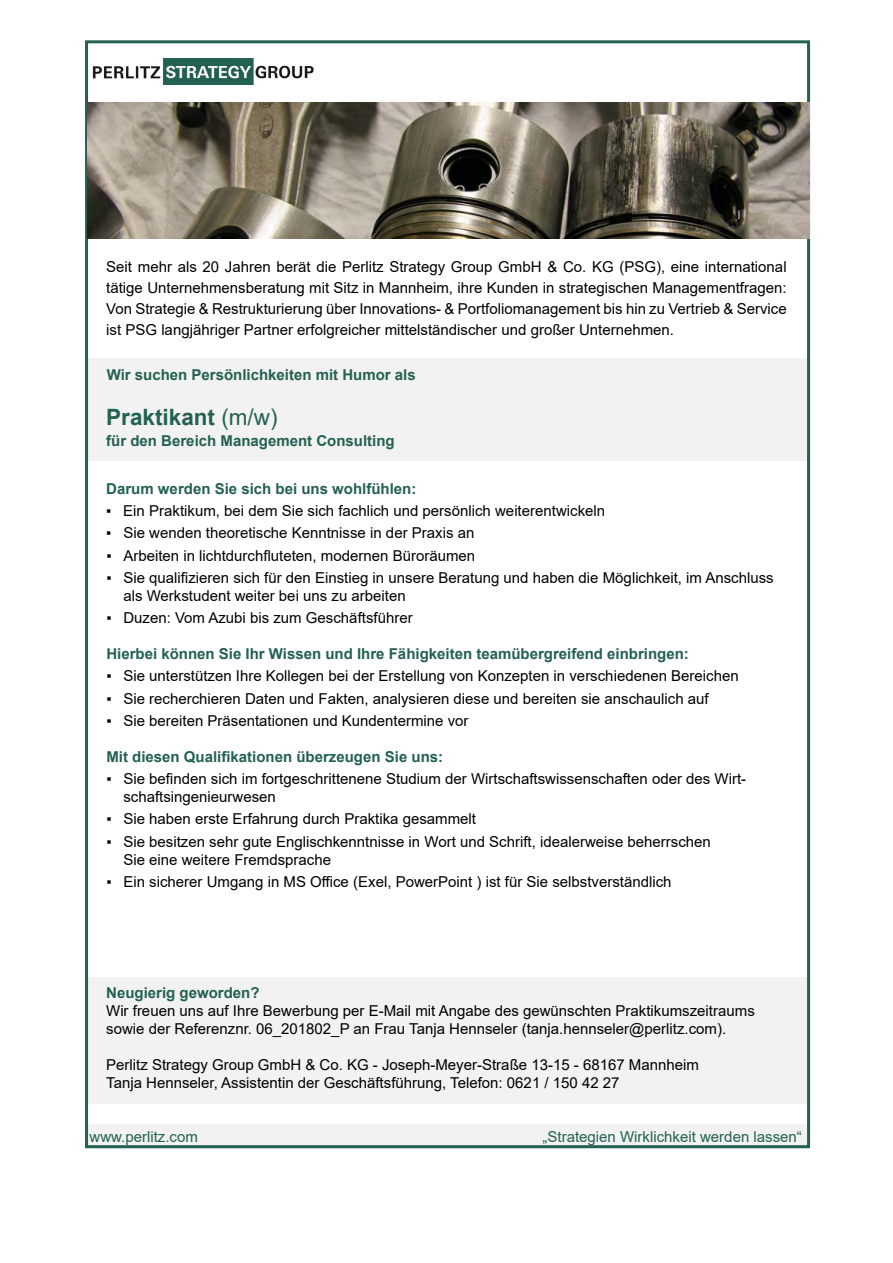
<style>
.page{position:relative;width:893px;height:1263px;background:#fff}
.page>*{position:absolute;margin:0;border:0;box-sizing:border-box;transform-origin:0 0}
.t1{font:700 22.5px "Arial";color:#236152}
.t2{font:15px/18px "Arial";color:#000}
.t3{font:700 15px "Arial";color:#236152}
.t4{font:15px "Arial";color:#236152}
.s1{font-weight:400}
</style>
<div class="page">
<div style="left:87px;top:977px;width:723px;height:126px;background:#f2f2f2"></div>
<div style="left:87px;top:359px;width:723px;height:102px;background:#f2f2f2"></div>
<div style="left:86px;top:1124px;width:721px;height:25px;background:#f2f2f2"></div>
<img style="left:92px;top:59px;width:222px;height:26px">
<img style="left:88px;top:102px;width:722px;height:137px">
<p class="t2" style="left:106px;top:256px;width:682px;line-height:21px;text-align:justify">Seit mehr als 20 Jahren berät die Perlitz Strategy Group GmbH &amp; Co. KG (PSG), eine international tätige Unternehmensberatung mit Sitz in Mannheim, ihre Kunden in strategischen Managementfragen:<br>Von Strategie &amp; Restrukturierung über Innovations- &amp; Portfoliomanagement bis hin zu Vertrieb &amp; Service ist PSG langjähriger Partner erfolgreicher mittelständischer und großer Unternehmen.</p>
<p class="t3" style="left:107px;top:364px;width:311px">Wir suchen Persönlichkeiten mit Humor als</p>
<h1 class="t1" style="left:106px;top:401px;width:173px">Praktikant <span class="s1">(m/w)</span></h1>
<p class="t3" style="left:106px;top:430px;width:290px">für den Bereich Management Consulting</p>
<p class="t3" style="left:106px;top:478px;width:312px">Darum werden Sie sich bei uns wohlfühlen:</p>
<p class="t2" style="left:106px;top:502px;width:500px">▪ Ein Praktikum, bei dem Sie sich fachlich und persönlich weiterentwickeln</p>
<p class="t2" style="left:106px;top:524px;width:370px">▪ Sie wenden theoretische Kenntnisse in der Praxis an</p>
<p class="t2" style="left:106px;top:546px;width:370px">▪ Arbeiten in lichtdurchfluteten, modernen Büroräumen</p>
<p class="t2" style="left:123px;top:569px;width:652px;text-indent:-17px">▪ Sie qualifizieren sich für den Einstieg in unsere Beratung und haben die Möglichkeit, im Anschluss als Werkstudent weiter bei uns zu arbeiten</p>
<p class="t2" style="left:106px;top:609px;width:308px">▪ Duzen: Vom Azubi bis zum Geschäftsführer</p>
<p class="t3" style="left:106px;top:643px;width:584px">Hierbei können Sie Ihr Wissen und Ihre Fähigkeiten teamübergreifend einbringen:</p>
<p class="t2" style="left:106px;top:667px;width:634px">▪ Sie unterstützen Ihre Kollegen bei der Erstellung von Konzepten in verschiedenen Bereichen</p>
<p class="t2" style="left:106px;top:689px;width:604px">▪ Sie recherchieren Daten und Fakten, analysieren diese und bereiten sie anschaulich auf</p>
<p class="t2" style="left:106px;top:711px;width:364px">▪ Sie bereiten Präsentationen und Kundentermine vor</p>
<p class="t3" style="left:106px;top:746px;width:338px">Mit diesen Qualifikationen überzeugen Sie uns:</p>
<p class="t2" style="left:123px;top:770px;width:624px;text-indent:-17px">▪ Sie befinden sich im fortgeschrittenene Studium der Wirtschaftswissenschaften oder des Wirt&shy;schaftsingenieurwesen</p>
<p class="t2" style="left:106px;top:810px;width:371px">▪ Sie haben erste Erfahrung durch Praktika gesammelt</p>
<p class="t2" style="left:123px;top:832px;width:589px;text-indent:-17px">▪ Sie besitzen sehr gute Englischkenntnisse in Wort und Schrift, idealerweise beherrschen<br>Sie eine weitere Fremdsprache</p>
<p class="t2" style="left:106px;top:872px;width:567px">▪ Ein sicherer Umgang in MS Office (Exel, PowerPoint ) ist für Sie selbstverständlich</p>
<p class="t3" style="left:106px;top:982px;width:155px">Neugierig geworden?</p>
<p class="t2" style="left:106px;top:1001px;width:650px">Wir freuen uns auf Ihre Bewerbung per E-Mail mit Angabe des gewünschten Praktikumszeitraums sowie der Referenznr. 06_201802_P an Frau Tanja Hennseler (tanja.hennseler@perlitz.com).</p>
<p class="t2" style="left:106px;top:1055px;width:594px">Perlitz Strategy Group GmbH &amp; Co. KG - Joseph-Meyer-Straße 13-15 - 68167 Mannheim<br>Tanja Hennseler, Assistentin der Geschäftsführung, Telefon: 0621 / 150 42 27</p>
<p class="t4" style="left:90px;top:1126px;width:110px">www.perlitz.com</p>
<p class="t4" style="left:543px;top:1126px;width:261px">„Strategien Wirklichkeit werden lassen“</p>
</div>
